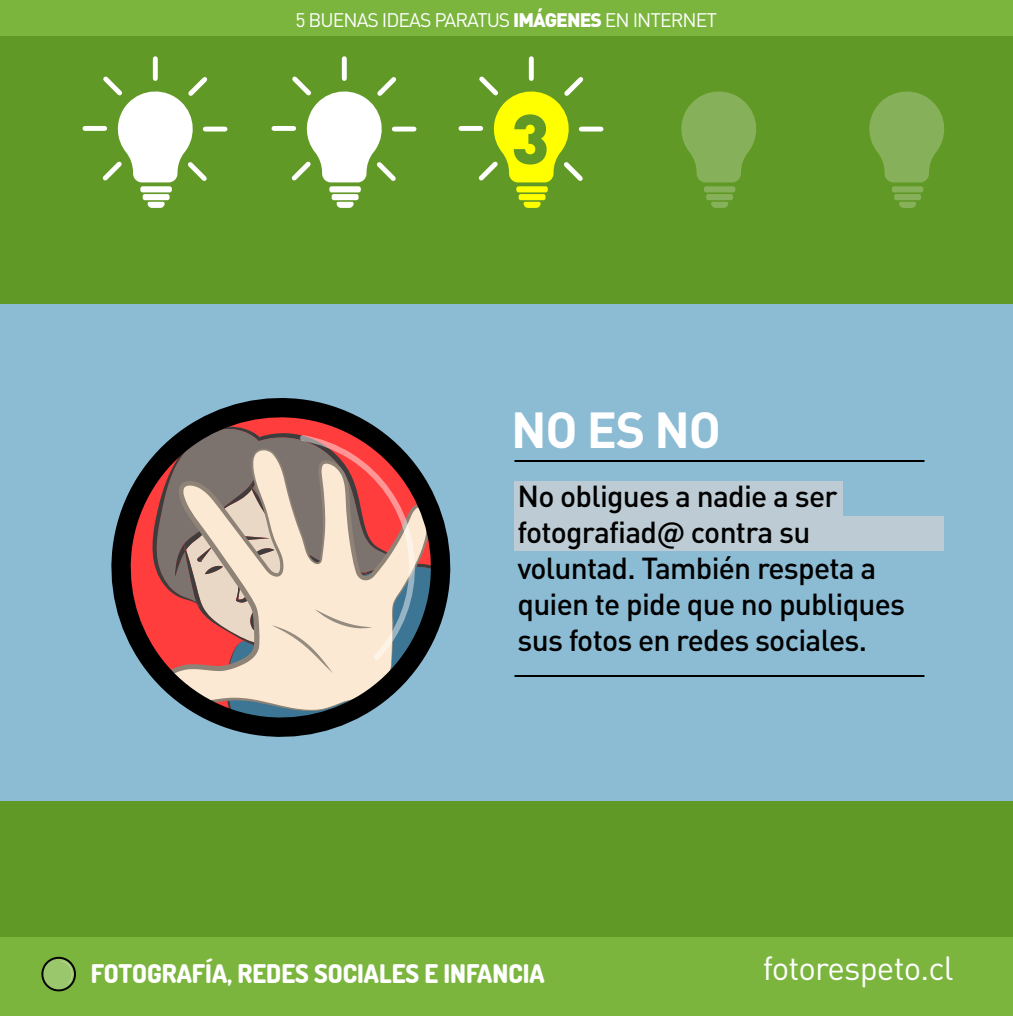
<style>
.page{position:relative;width:1013px;height:1016px;background:#8cbcd4}
.page>*{position:absolute;margin:0;border:0;box-sizing:border-box;transform-origin:0 0}
.t1{font:900 69.3px "DIN Pro";color:#619927}
.t2{font:700 50px "DIN Pro";color:#fff}
.t3{font:33.1px "DIN Pro";letter-spacing:-.025em;color:#fff}
.t4{font:500 30px/36px "DIN Pro";letter-spacing:-.025em;color:#000}
.t5{font:200 25.7px "Dosis";color:#fff}
.t6{font:19.4px "DIN Pro";letter-spacing:-.05em;color:#fff}
.s1{font-weight:900}
</style>
<div class="page">
<div style="left:0;top:801px;width:1013px;height:215px;background:#619927"></div>
<hr style="left:514px;top:460px;width:410px;height:2px;background:#000">
<hr style="left:514px;top:675px;width:410px;height:2px;background:#000">
<div style="left:514px;top:516px;width:430px;height:35px;background:#bdccd4"></div>
<div style="left:514px;top:481px;width:330px;height:35px;background:#bdccd4"></div>
<div style="left:0;top:0;width:1013px;height:304px;background:#619927"></div>
<div style="left:140px;top:186px;width:32px;height:6px;background:#fff;border-radius:2px"></div>
<div style="left:143px;top:194px;width:27px;height:6px;background:#fff;border-radius:2px"></div>
<svg style="left:148px;top:202px;width:17px;height:6px"></svg>
<div style="left:153px;top:59px;width:5px;height:19px;background:#fff"></div>
<div style="left:205px;top:127px;width:20px;height:5px;background:#fff"></div>
<div style="left:85px;top:126px;width:20px;height:5px;background:#fff"></div>
<svg style="left:98px;top:72px;width:114px;height:111px"></svg>
<div style="left:329px;top:186px;width:32px;height:6px;background:#fff;border-radius:2px"></div>
<div style="left:332px;top:194px;width:27px;height:6px;background:#fff;border-radius:2px"></div>
<svg style="left:337px;top:202px;width:17px;height:6px"></svg>
<div style="left:342px;top:59px;width:5px;height:19px;background:#fff"></div>
<div style="left:394px;top:127px;width:20px;height:5px;background:#fff"></div>
<div style="left:274px;top:126px;width:20px;height:5px;background:#fff"></div>
<svg style="left:287px;top:72px;width:114px;height:111px"></svg>
<div style="left:516px;top:186px;width:32px;height:6px;background:#ff0;border-radius:2px"></div>
<div style="left:519px;top:194px;width:27px;height:6px;background:#ff0;border-radius:2px"></div>
<svg style="left:524px;top:202px;width:17px;height:6px"></svg>
<div style="left:529px;top:59px;width:5px;height:19px;background:#fff"></div>
<div style="left:581px;top:127px;width:20px;height:5px;background:#fff"></div>
<div style="left:461px;top:126px;width:20px;height:5px;background:#fff"></div>
<svg style="left:474px;top:72px;width:114px;height:111px"></svg>
<svg style="left:681px;top:91px;width:75px;height:91px"></svg>
<div style="left:704px;top:186px;width:31px;height:6px;background:#86b15a;border-radius:2px"></div>
<div style="left:706px;top:194px;width:27px;height:6px;background:#86b15a;border-radius:2px"></div>
<svg style="left:711px;top:202px;width:17px;height:6px"></svg>
<svg style="left:869px;top:91px;width:75px;height:91px"></svg>
<div style="left:892px;top:186px;width:31px;height:6px;background:#86b15a;border-radius:2px"></div>
<div style="left:894px;top:194px;width:27px;height:6px;background:#86b15a;border-radius:2px"></div>
<svg style="left:899px;top:202px;width:17px;height:6px"></svg>
<svg style="left:111px;top:398px;width:265px;height:280px"></svg>
<svg style="left:152px;top:427px;width:299px;height:310px;background:#ac8e89"></svg>
<div style="left:0;top:937px;width:1013px;height:79px;background:#7bb53e"></div>
<svg style="left:41px;top:956px;width:35px;height:36px"></svg>
<div style="left:0;top:0;width:1013px;height:36px;background:#7bb53e"></div>
<p class="t6" style="left:295px;top:4px;width:423px">5 BUENAS IDEAS PARATUS <span class="s1">IMÁGENES</span> EN INTERNET</p>
<h1 class="t1" style="left:511px;top:80px;width:40px">3</h1>
<h2 class="t2" style="left:511px;top:388px;width:211px">NO ES NO</h2>
<p class="t4" style="left:518px;top:475px;width:389px">No obligues a nadie a ser fotografiad@ contra su voluntad. También respeta a quien te pide que no publiques sus fotos en redes sociales.</p>
<p class="t5" style="left:91px;top:956px;width:455px">FOTOGRAFÍA, REDES SOCIALES E INFANCIA</p>
<p class="t3" style="left:763px;top:942px;width:192px">fotorespeto.cl</p>
</div>
